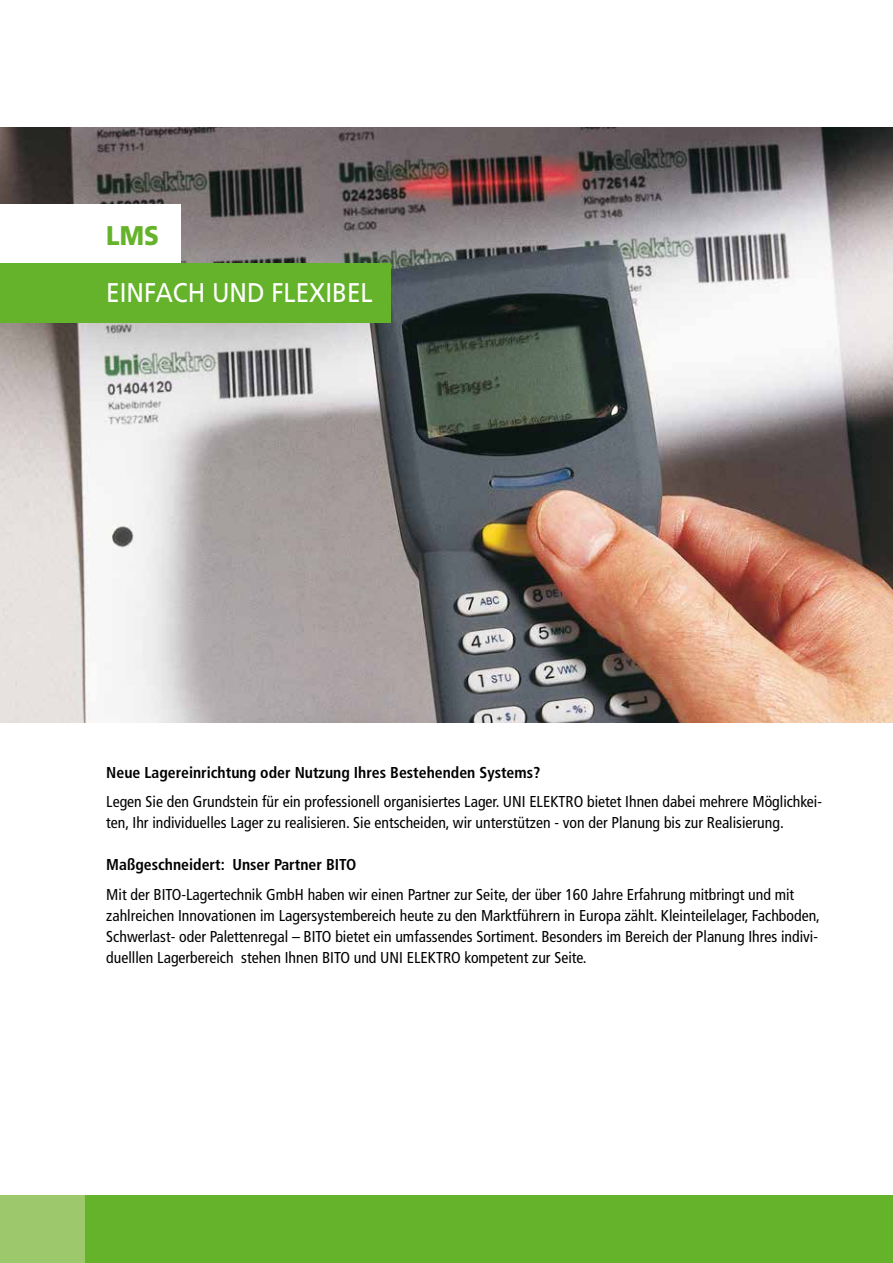
<style>
.page{position:relative;width:893px;height:1263px;background:#fff}
.page>*{position:absolute;margin:0;border:0;box-sizing:border-box;transform-origin:0 0}
.t1{font:27px "Frutiger LT";color:#fff;scale:.9 1}
.t2{font:900 27px "Frutiger LT";color:#64b32b;scale:.9 1}
.t3{font:condensed 15.75px/21px "Frutiger LT";color:#000}
.t4{font:700 condensed 15.75px "Frutiger LT";color:#000}
</style>
<div class="page">
<div style="left:0;top:1195px;width:893px;height:68px;background:#64b32b"></div>
<div style="left:0;top:1195px;width:85px;height:68px;background:#9ec86c"></div>
<img style="left:0;top:128px;width:893px;height:595px">
<div style="left:0;top:204px;width:181px;height:60px;background:#fff"></div>
<div style="left:0;top:264px;width:391px;height:59px;background:#64b32b"></div>
<h1 class="t2" style="left:106px;top:219px;width:20px">LMS</h1>
<h1 class="t1" style="left:106px;top:276px;width:298px">EI NFACH U ND FLEXIB EL</h1>
<p class="t4" style="left:106px;top:763px;width:436px">Neue Lagereinrichtung oder Nutzung Ihres Bestehenden Systems?</p>
<p class="t3" style="left:106px;top:792px;width:717px">Legen Sie den Grundstein für ein professionell organisiertes Lager. UNI ELEKTRO bietet Ihnen dabei mehrere Möglichkei&shy;ten, Ihr individuelles Lager zu realisieren. Sie entscheiden, wir unterstützen - von der Planung bis zur Realisierung.</p>
<p class="t4" style="left:106px;top:856px;width:251px">Maßgeschneidert: Unser Partner BITO</p>
<p class="t3" style="left:106px;top:884px;width:715px">Mit der BITO-Lagertechnik GmbH haben wir einen Partner zur Seite, der über 160 Jahre Erfahrung mitbringt und mit zahlreichen Innovationen im Lagersystembereich heute zu den Marktführern in Europa zählt. Kleinteilelager, Fachboden, Schwerlast- oder Palettenregal – BITO bietet ein umfassendes Sortiment. Besonders im Bereich der Planung Ihres indivi&shy;duelllen Lagerbereich stehen Ihnen BITO und UNI ELEKTRO kompetent zur Seite.</p>
</div>
